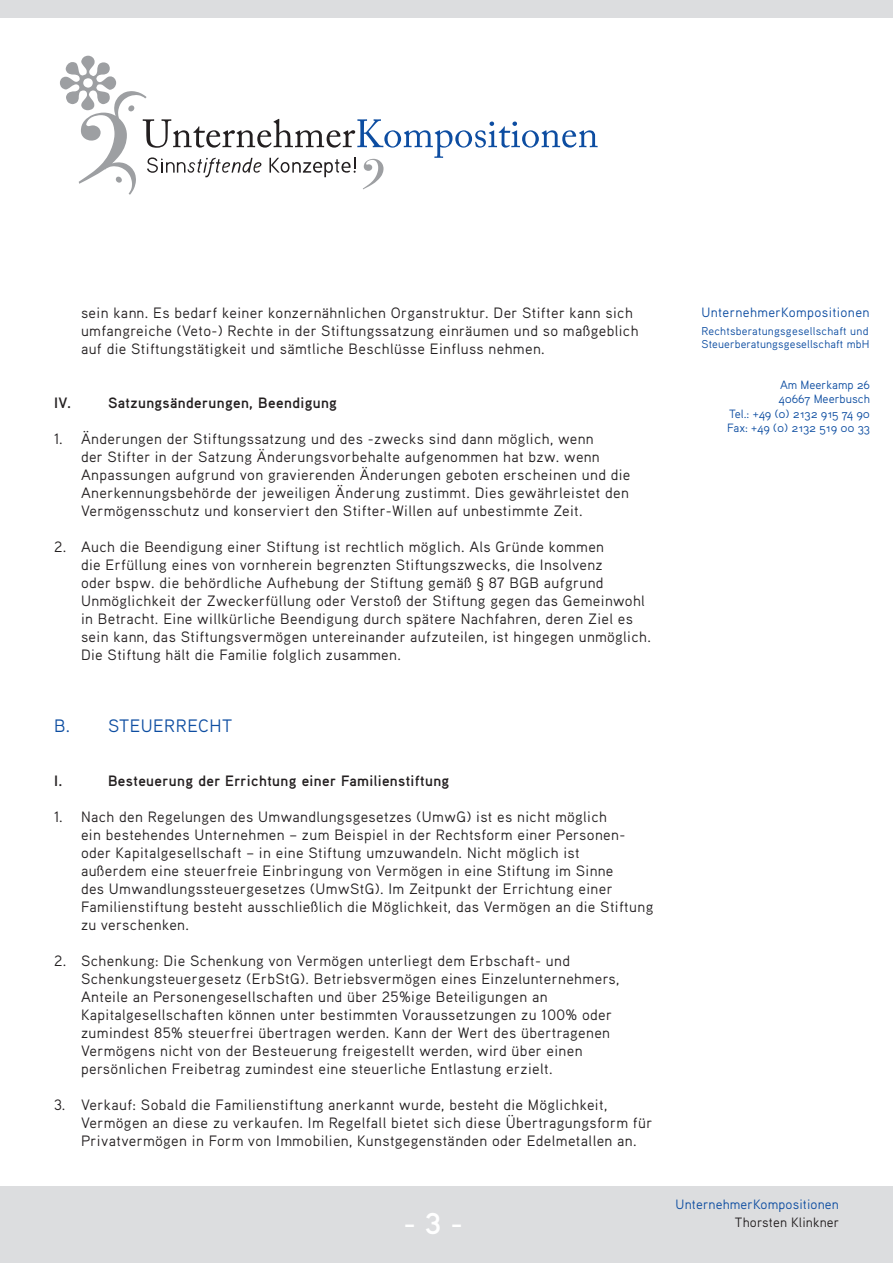
<style>
.page{position:relative;width:893px;height:1263px;background:#fff}
.page>*{position:absolute;margin:0;border:0;box-sizing:border-box;transform-origin:0 0}
.t1{font:700 30px "Aaux Pro";color:#fff}
.t2{font:18px "Aaux Pro";letter-spacing:.025em;color:#0d4da1}
.t3{font:15px/18px "Aaux Pro";letter-spacing:.025em;color:#231f20}
.t4{font:15px "Aaux Pro Bold OSF";letter-spacing:.025em;color:#231f20}
.t5{font:13.5px "Aaux Pro Regular OSF";letter-spacing:.01em;color:#0d4da1}
.t6{font:13.5px "Aaux Pro Regular OSF";letter-spacing:.01em;color:#231f20}
.t7{font:12px "Aaux Pro Regular OSF";color:#0d4da1}
.t8{font:11.4px "Aaux Pro Regular OSF";letter-spacing:.01em;color:#0d4da1}
</style>
<div class="page">
<div style="left:0;top:1186px;width:893px;height:77px;background:#dcdddf"></div>
<div style="left:0;top:0;width:893px;height:17px;background:#dcdddf"></div>
<svg style="left:60px;top:56px;width:537px;height:139px"></svg>
<p class="t3" style="left:81px;top:304px;width:559px">sein kann. Es bedarf keiner konzernähnlichen Organstruktur. Der Stifter kann sich umfangreiche (Veto-) Rechte in der Stiftungssatzung einräumen und so maßgeblich auf die Stiftungstätigkeit und sämtliche Beschlüsse Einfluss nehmen.</p>
<p class="t4" style="left:54px;top:394px;width:19px">IV.</p>
<p class="t4" style="left:108px;top:394px;width:230px">Satzungsänderungen, Beendigung</p>
<p class="t3" style="left:81px;top:430px;width:551px;text-indent:-27px">1. Änderungen der Stiftungssatzung und des -zwecks sind dann möglich, wenn<br>der Stifter in der Satzung Änderungsvorbehalte aufgenommen hat bzw. wenn Anpassungen aufgrund von gravierenden Änderungen geboten erscheinen und die Anerkennungsbehörde der jeweiligen Änderung zustimmt. Dies gewährleistet den Vermögensschutz und konserviert den Stifter-Willen auf unbestimmte Zeit.</p>
<p class="t3" style="left:81px;top:538px;width:571px;text-indent:-27px">2. Auch die Beendigung einer Stiftung ist rechtlich möglich. Als Gründe kommen<br>die Erfüllung eines von vornherein begrenzten Stiftungszwecks, die Insolvenz<br>oder bspw. die behördliche Aufhebung der Stiftung gemäß § 87 BGB aufgrund Unmöglichkeit der Zweckerfüllung oder Verstoß der Stiftung gegen das Gemeinwohl in Betracht. Eine willkürliche Beendigung durch spätere Nachfahren, deren Ziel es sein kann, das Stiftungsvermögen untereinander aufzuteilen, ist hingegen unmöglich.<br>Die Stiftung hält die Familie folglich zusammen.</p>
<p class="t2" style="left:54px;top:715px;width:180px">B. STEUERRECHT</p>
<p class="t4" style="left:54px;top:772px;width:10px">I.</p>
<p class="t4" style="left:108px;top:772px;width:343px">Besteuerung der Errichtung einer Familienstiftung</p>
<p class="t3" style="left:81px;top:808px;width:574px;text-indent:-27px">1. Nach den Regelungen des Umwandlungsgesetzes (UmwG) ist es nicht möglich<br>ein bestehendes Unternehmen – zum Beispiel in der Rechtsform einer Personen&shy;oder Kapitalgesellschaft – in eine Stiftung umzuwandeln. Nicht möglich ist<br>außerdem eine steuerfreie Einbringung von Vermögen in eine Stiftung im Sinne<br>des Umwandlungssteuergesetzes (UmwStG). Im Zeitpunkt der Errichtung einer Familienstiftung besteht ausschließlich die Möglichkeit, das Vermögen an die Stiftung zu verschenken.</p>
<p class="t3" style="left:81px;top:952px;width:540px;text-indent:-27px">2. Schenkung: Die Schenkung von Vermögen unterliegt dem Erbschaft- und Schenkungsteuergesetz (ErbStG). Betriebsvermögen eines Einzelunternehmers, Anteile an Personengesellschaften und über 25%ige Beteiligungen an Kapitalgesellschaften können unter bestimmten Voraussetzungen zu 100% oder zumindest 85% steuerfrei übertragen werden. Kann der Wert des übertragenen Vermögens nicht von der Besteuerung freigestellt werden, wird über einen persönlichen Freibetrag zumindest eine steuerliche Entlastung erzielt.</p>
<p class="t3" style="left:81px;top:1096px;width:573px;text-indent:-27px">3. Verkauf: Sobald die Familienstiftung anerkannt wurde, besteht die Möglichkeit,<br>Vermögen an diese zu verkaufen. Im Regelfall bietet sich diese Übertragungsform für<br>Privatvermögen in Form von Immobilien, Kunstgegenständen oder Edelmetallen an.</p>
<p class="t1" style="left:403px;top:1204px;width:61px">- 3 -</p>
<p class="t5" style="left:701px;top:304px;width:170px">UnternehmerKompositionen</p>
<p class="t8" style="left:701px;top:324px;width:169px">Rechtsberatungsgesellschaft und</p>
<p class="t8" style="left:701px;top:337px;width:169px">Steuerberatungsgesellschaft mbH</p>
<p class="t7" style="left:780px;top:377px;width:92px">Am Meerkamp 26</p>
<p class="t7" style="left:778px;top:392px;width:93px">40667 Meerbusch</p>
<p class="t7" style="left:729px;top:406px;width:142px">Tel.: +49 (0) 2132 915 74 90</p>
<p class="t7" style="left:727px;top:420px;width:144px">Fax: +49 (0) 2132 519 00 33</p>
<p class="t5" style="left:676px;top:1196px;width:165px">UnternehmerKompositionen</p>
<p class="t6" style="left:735px;top:1214px;width:106px">Thorsten Klinkner</p>
</div>
